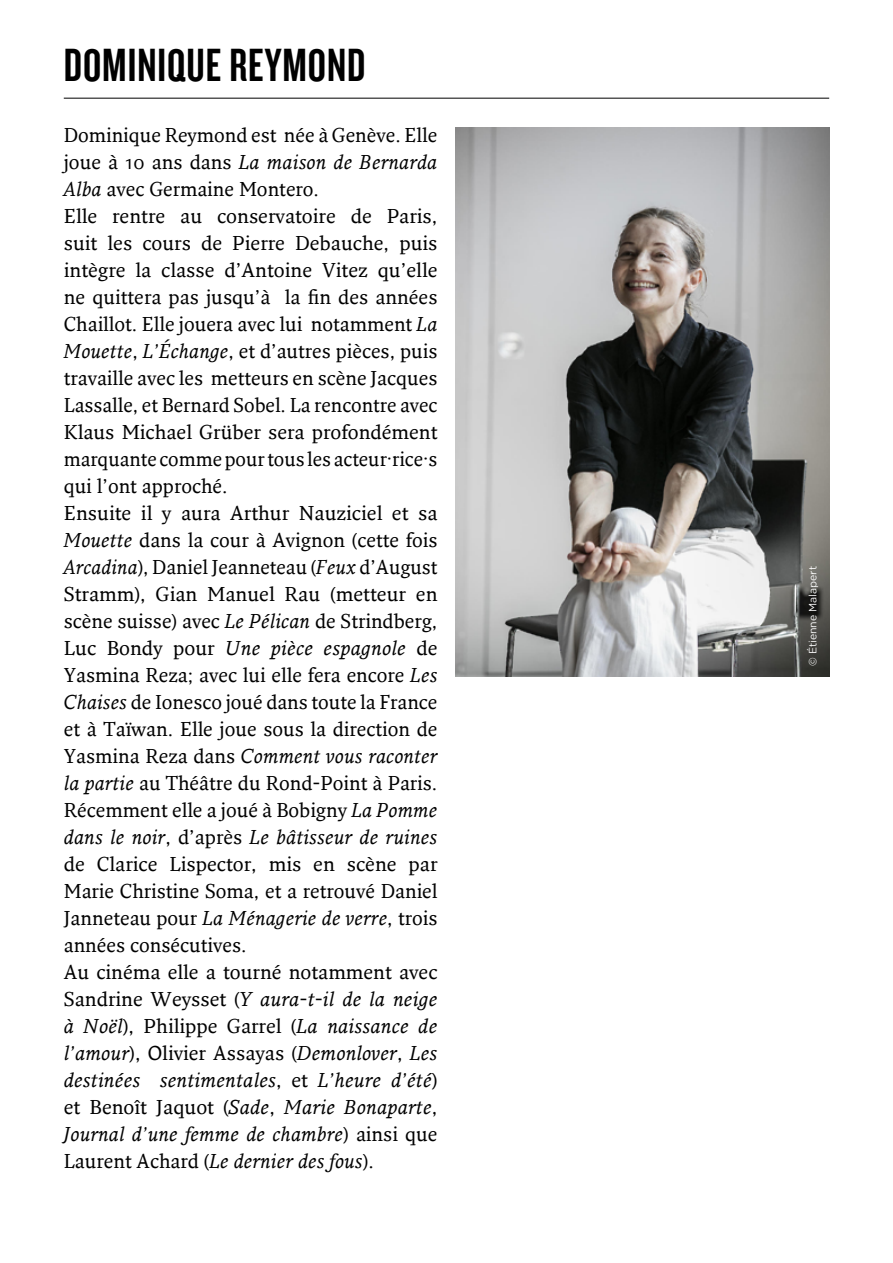
<style>
.page{position:relative;width:893px;height:1263px;background:#fff}
.page>*{position:absolute;margin:0;border:0;box-sizing:border-box;transform-origin:0 0}
.t1{font:48px "Knockout 48 Featherweight";letter-spacing:.02em;color:#000}
.t2{font:19.5px/27px "Fresco";color:#000}
.t3{font:10.5px "Gotham";color:#fff}
.s1{font-style:italic}
</style>
<div class="page">
<hr style="left:64px;top:98px;width:765px;height:1px;background:#000">
<img style="left:455px;top:128px;width:374px;height:548px">
<h1 class="t1" style="left:64px;top:43px;width:303px">DOMINIQUE REYMOND</h1>
<p class="t2" style="left:64px;top:124px;width:375px">Dominique Reymond est née à Genève. Elle joue à 10 ans dans <span class="s1">La maison de Bernarda Alba</span> avec Germaine Montero.<br>Elle rentre au conservatoire de Paris, suit les cours de Pierre Debauche, puis intègre la classe d’Antoine Vitez qu’elle ne quittera pas jusqu’à la fin des années Chaillot. Elle jouera avec lui notamment <span class="s1">La Mouette</span>, <span class="s1">L’Échange</span>, et d’autres pièces, puis travaille avec les metteurs en scène Jacques Lassalle, et Bernard Sobel. La rencontre avec Klaus Michael Grüber sera profondément marquante comme pour tous les acteur·rice·s qui l’ont approché.<br>Ensuite il y aura Arthur Nauziciel et sa <span class="s1">Mouette</span> dans la cour à Avignon (cette fois <span class="s1">Arcadina</span>), Daniel Jeanneteau (<span class="s1">Feux</span> d’August Stramm), Gian Manuel Rau (metteur en scène suisse) avec <span class="s1">Le Pélican</span> de Strindberg, Luc Bondy pour <span class="s1">Une pièce espagnole</span> de Yasmina Reza; avec lui elle fera encore <span class="s1">Les Chaises</span> de Ionesco joué dans toute la France et à Taïwan. Elle joue sous la direction de Yasmina Reza dans <span class="s1">Comment vous raconter la partie</span> au Théâtre du Rond-Point à Paris.<br>Récemment elle a joué à Bobigny <span class="s1">La Pomme dans le noir</span>, d’après <span class="s1">Le bâtisseur de ruines </span>de Clarice Lispector, mis en scène par Marie Christine Soma, et a retrouvé Daniel Janneteau pour <span class="s1">La Ménagerie de verre</span>, trois années consécutives.<br>Au cinéma elle a tourné notamment avec Sandrine Weysset (<span class="s1">Y aura-t-il de la neige à Noël</span>), Philippe Garrel (<span class="s1">La naissance de l’amour</span>), Olivier Assayas (<span class="s1">Demonlover</span>, <span class="s1">Les destinées sentimentales</span>, et <span class="s1">L’heure d’été</span>) et Benoît Jaquot (<span class="s1">Sade</span>, <span class="s1">Marie Bonaparte</span>, <span class="s1">Journal d’une femme de chambre</span>) ainsi que Laurent Achard (<span class="s1">Le dernier des fous</span>).</p>
<p class="t3" style="left:808px;top:666px;width:102px;rotate:-90deg">© Étienne Malapert</p>
</div>
